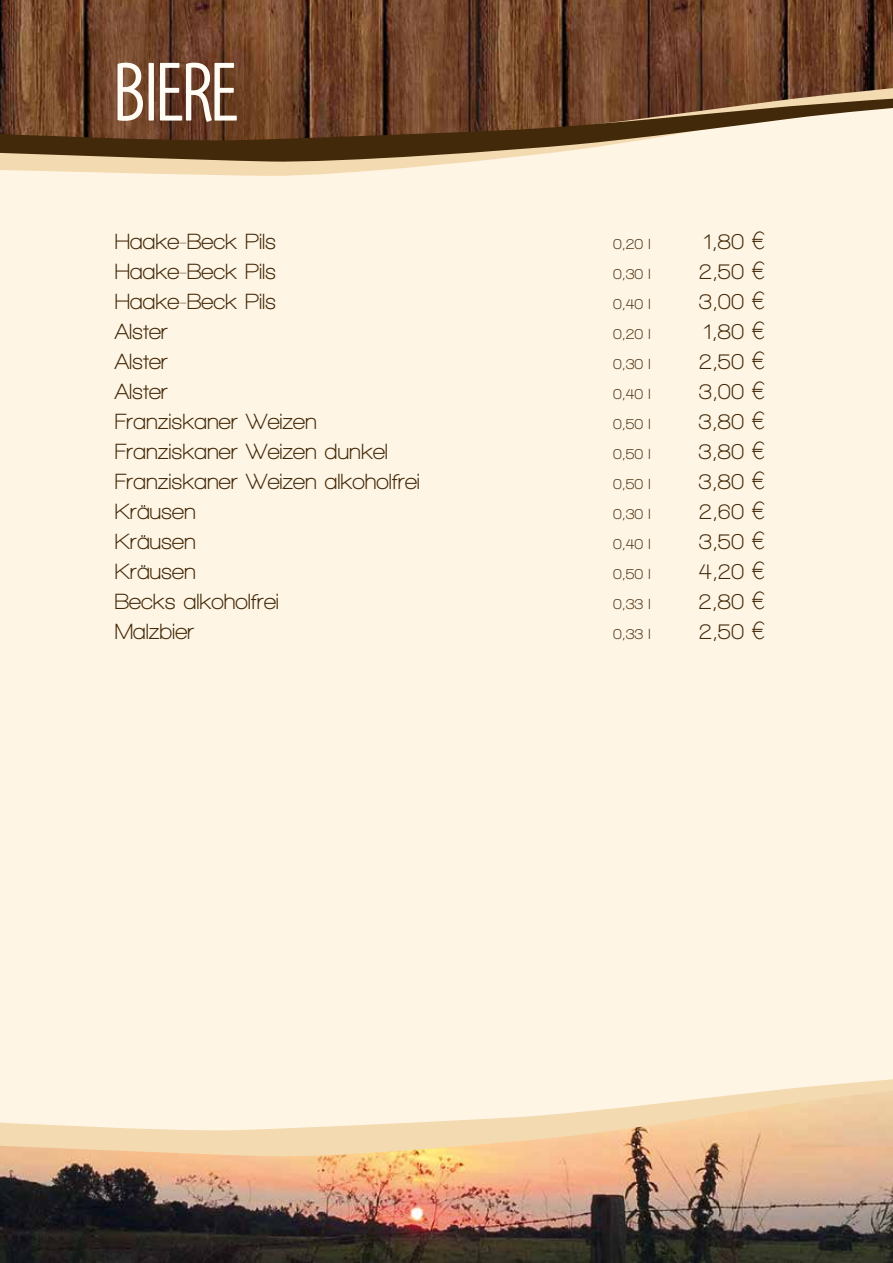
<style>
.page{position:relative;width:893px;height:1263px;background:#fff}
.page>*{position:absolute;margin:0;border:0;box-sizing:border-box;transform-origin:0 0}
.t1{font:condensed 85.35px "Santana";color:#fffbf5}
.t2{font:700 22.5px "Walkway";color:#422909}
.t3{font:700 15px "Walkway";color:#422909}
</style>
<div class="page">
<img style="left:0;top:0;width:893px;height:87px">
<img style="left:0;top:1158px;width:893px;height:105px">
<div style="left:0;top:176px;width:893px;height:902px;background:#fff5e5"></div>
<svg style="left:0;top:87px;width:893px;height:89px;background:#bba087"></svg>
<svg style="left:0;top:98px;width:893px;height:65px;background:#896c51"></svg>
<svg style="left:0;top:1078px;width:893px;height:80px;background:#f7dfbf"></svg>
<svg style="left:752px;top:232px;width:12px;height:18px"></svg>
<svg style="left:752px;top:262px;width:12px;height:18px"></svg>
<svg style="left:752px;top:292px;width:12px;height:18px"></svg>
<svg style="left:752px;top:322px;width:12px;height:18px"></svg>
<svg style="left:752px;top:352px;width:12px;height:18px"></svg>
<svg style="left:752px;top:382px;width:12px;height:18px"></svg>
<svg style="left:752px;top:412px;width:12px;height:18px"></svg>
<svg style="left:752px;top:442px;width:12px;height:18px"></svg>
<svg style="left:752px;top:472px;width:12px;height:18px"></svg>
<svg style="left:752px;top:502px;width:12px;height:18px"></svg>
<svg style="left:752px;top:532px;width:12px;height:18px"></svg>
<svg style="left:752px;top:562px;width:12px;height:18px"></svg>
<svg style="left:752px;top:592px;width:12px;height:18px"></svg>
<svg style="left:752px;top:622px;width:12px;height:18px"></svg>
<h1 class="t1" style="left:115px;top:51px;width:124px">BIERE</h1>
<p class="t2" style="left:115px;top:230px;width:163px">Haake-Beck Pils</p>
<p class="t3" style="left:613px;top:236px;width:39px">0,20 l</p>
<p class="t2" style="left:702px;top:230px;width:43px">1,80</p>
<p class="t2" style="left:115px;top:260px;width:163px">Haake-Beck Pils</p>
<p class="t3" style="left:613px;top:266px;width:39px">0,30 l</p>
<p class="t2" style="left:699px;top:260px;width:47px">2,50</p>
<p class="t2" style="left:115px;top:290px;width:163px">Haake-Beck Pils</p>
<p class="t3" style="left:613px;top:296px;width:39px">0,40 l</p>
<p class="t2" style="left:699px;top:290px;width:47px">3,00</p>
<p class="t2" style="left:115px;top:320px;width:55px">Alster</p>
<p class="t3" style="left:613px;top:326px;width:39px">0,20 l</p>
<p class="t2" style="left:702px;top:320px;width:43px">1,80</p>
<p class="t2" style="left:115px;top:350px;width:55px">Alster</p>
<p class="t3" style="left:613px;top:356px;width:39px">0,30 l</p>
<p class="t2" style="left:699px;top:350px;width:47px">2,50</p>
<p class="t2" style="left:115px;top:380px;width:55px">Alster</p>
<p class="t3" style="left:613px;top:386px;width:39px">0,40 l</p>
<p class="t2" style="left:699px;top:380px;width:47px">3,00</p>
<p class="t2" style="left:115px;top:410px;width:204px">Franziskaner Weizen</p>
<p class="t3" style="left:613px;top:416px;width:39px">0,50 l</p>
<p class="t2" style="left:698px;top:410px;width:47px">3,80</p>
<p class="t2" style="left:115px;top:440px;width:275px">Franziskaner Weizen dunkel</p>
<p class="t3" style="left:613px;top:446px;width:39px">0,50 l</p>
<p class="t2" style="left:698px;top:440px;width:47px">3,80</p>
<p class="t2" style="left:115px;top:470px;width:307px">Franziskaner Weizen alkoholfrei</p>
<p class="t3" style="left:613px;top:476px;width:39px">0,50 l</p>
<p class="t2" style="left:698px;top:470px;width:47px">3,80</p>
<p class="t2" style="left:115px;top:500px;width:83px">Kräusen</p>
<p class="t3" style="left:613px;top:506px;width:39px">0,30 l</p>
<p class="t2" style="left:699px;top:500px;width:47px">2,60</p>
<p class="t2" style="left:115px;top:530px;width:83px">Kräusen</p>
<p class="t3" style="left:613px;top:536px;width:39px">0,40 l</p>
<p class="t2" style="left:699px;top:530px;width:47px">3,50</p>
<p class="t2" style="left:115px;top:560px;width:83px">Kräusen</p>
<p class="t3" style="left:613px;top:566px;width:39px">0,50 l</p>
<p class="t2" style="left:699px;top:560px;width:47px">4,20</p>
<p class="t2" style="left:115px;top:590px;width:166px">Becks alkoholfrei</p>
<p class="t3" style="left:613px;top:596px;width:39px">0,33 l</p>
<p class="t2" style="left:698px;top:590px;width:47px">2,80</p>
<p class="t2" style="left:115px;top:620px;width:81px">Malzbier</p>
<p class="t3" style="left:613px;top:626px;width:39px">0,33 l</p>
<p class="t2" style="left:699px;top:620px;width:47px">2,50</p>
</div>
